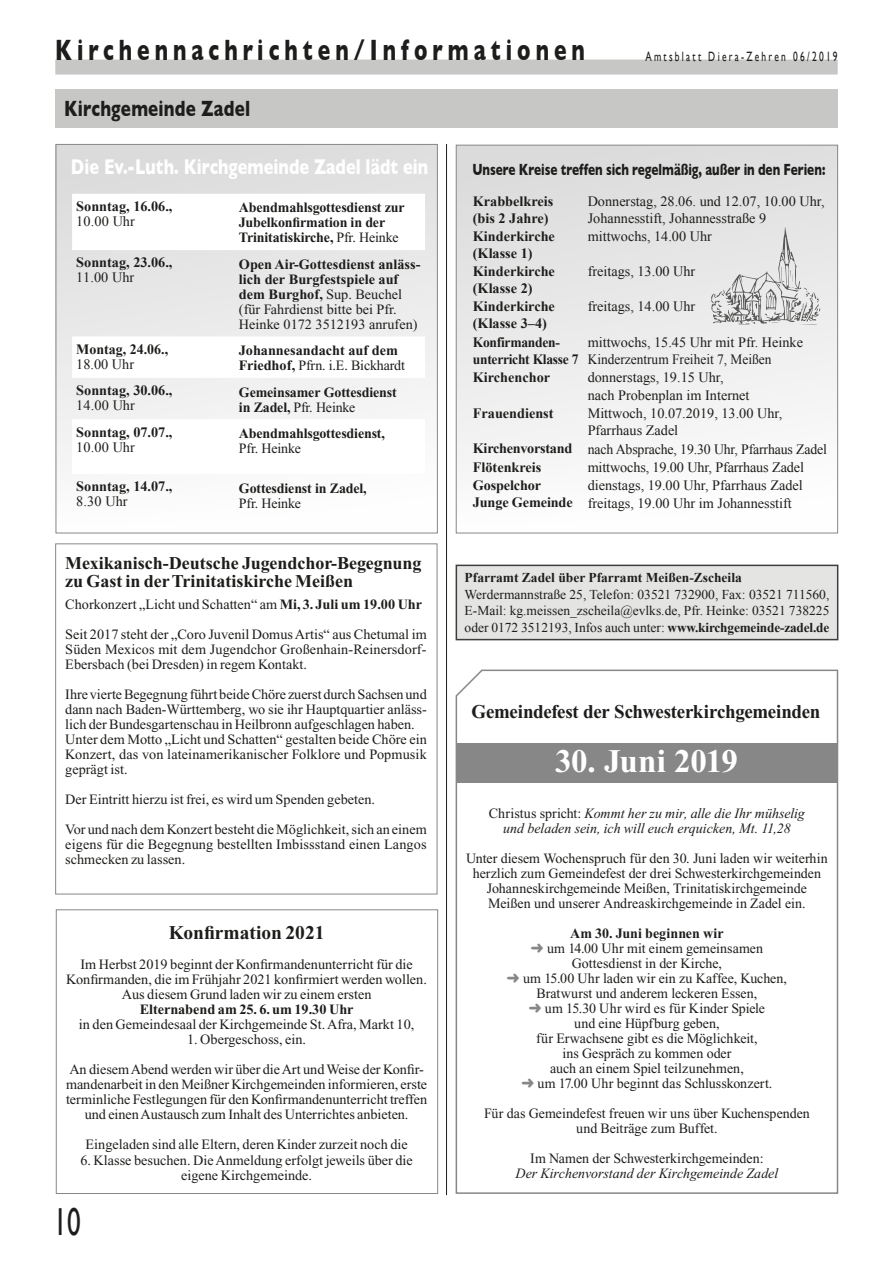
<style>
.page{position:relative;width:893px;height:1263px;background:#fff}
.page>*{position:absolute;margin:0;border:0;box-sizing:border-box;transform-origin:0 0}
.t1{font:39px "Gill Sans";color:#1d1d1b;scale:.7 1}
.t2{font:700 33px "Times New Roman";letter-spacing:-.005em;color:#fff}
.t3{font:700 30px "Gill Sans";letter-spacing:.24em;color:#1d1d1b;scale:.7 1}
.t4{font:700 22.5px "Gill Sans";letter-spacing:.015em;color:#1d1d1b;scale:.75 1}
.t5{font:700 21.75px "Gill Sans";letter-spacing:.005em;color:#fff;scale:.75 1}
.t6{font:700 19.5px "Times New Roman";letter-spacing:-.015em;color:#1d1d1b}
.t7{font:700 18px/18px "Times New Roman";color:#1d1d1b}
.t8{font:700 16.5px "Gill Sans";letter-spacing:-.005em;color:#1d1d1b;scale:.72 1}
.t9{font:14.25px/15px "Times New Roman";color:#1d1d1b;text-align:center}
.t10{font:14.25px/17.2px "Times New Roman";color:#1d1d1b}
.t11{font:700 14.25px/15px "Times New Roman";letter-spacing:-.01em;color:#1d1d1b}
.t12{font:700 14.25px/17.2px "Times New Roman";color:#1d1d1b}
.t13{font:italic 14.25px/15px "Times New Roman";letter-spacing:-.005em;color:#1d1d1b;text-align:center}
.t14{font:700 14.25px/17.2px "Times New Roman";letter-spacing:-.02em;color:#1d1d1b;scale:.95 1}
.t15{font:13.5px/16.5px "Times New Roman";color:#1d1d1b;text-align:justify}
.t16{font:700 13.5px "Times New Roman";color:#1d1d1b}
.t17{font:13.5px "Gill Sans";letter-spacing:.24em;color:#1d1d1b;scale:.7 1}
.s1{font-weight:400}
.s2{font-weight:700}
.s3{font-style:normal}
.s4{color:#878787}
</style>
<div class="page">
<div style="left:55px;top:60px;width:783px;height:15px;background:#c7c7c6"></div>
<div style="left:56px;top:144px;width:381px;height:389px;background:linear-gradient(to bottom,#dbdbdb,#fefefd)"></div>
<div style="left:56px;top:144px;width:382px;height:389px;border:1px solid #878787"></div>
<div style="left:56px;top:909px;width:382px;height:285px;border:1px solid #878787"></div>
<div style="left:456px;top:145px;width:382px;height:388px;background:linear-gradient(to bottom,#dbdbdb,#fefefe)"></div>
<div style="left:456px;top:145px;width:382px;height:388px;border:1px solid #878787"></div>
<svg style="left:72px;top:194px;width:353px;height:280px"></svg>
<hr style="left:446px;top:144px;width:1px;height:1051px;background:#1d1d1b">
<div style="left:56px;top:89px;width:782px;height:39px;background:#c7c7c6"></div>
<div style="left:456px;top:565px;width:382px;height:75px;background:#e4e4e3;border:2px solid #3d3d3c"></div>
<svg style="left:711px;top:227px;width:110px;height:98px;background:#d5d5d4"></svg>
<svg style="left:455px;top:669px;width:384px;height:525px"></svg>
<div style="left:456px;top:743px;width:382px;height:39px;background:#878787"></div>
<div style="left:55px;top:543px;width:382px;height:351px;border:1px solid #878787"></div>
<h3 class="t3" style="left:55px;top:26px;width:758px">Kirchennachrichten/Informationen</h3>
<h3 class="t4" style="left:64px;top:91px;width:250px">Kirchgemeinde Zadel</h3>
<p class="t17" style="left:645px;top:49px;width:276px">Amtsblatt Diera-Zehren 06/2019</p>
<h3 class="t5" style="left:71px;top:149px;width:478px">Die Ev.-Luth. Kirchgemeinde Zadel lädt ein</h3>
<p class="t12" style="left:76px;top:197px;width:98px">Sonntag, 16.06.,</p>
<p class="t10" style="left:76px;top:212px;width:60px">10.00 Uhr</p>
<p class="t11" style="left:239px;top:200px;width:167px">Abendmahlsgottesdienst zur<br>Jubelkonfirmation in der<br>Trinitatiskirche, <span class="s1">Pfr. Heinke</span></p>
<p class="t12" style="left:76px;top:254px;width:98px">Sonntag, 23.06.,</p>
<p class="t10" style="left:76px;top:269px;width:59px">11.00 Uhr</p>
<p class="t11" style="left:239px;top:257px;width:183px">Open Air-Gottesdienst anläss&shy;lich der Burgfestspiele auf dem Burghof, <span class="s1">Sup. Beuchel (für Fahrdienst bitte bei Pfr.<br>Heinke 0172 3512193 anrufen)</span></p>
<p class="t12" style="left:76px;top:340px;width:93px">Montag, 24.06.,</p>
<p class="t10" style="left:76px;top:355px;width:59px">18.00 Uhr</p>
<p class="t11" style="left:239px;top:343px;width:168px">Johannesandacht auf dem<br>Friedhof, <span class="s1">Pfrn. i.E. Bickhardt</span></p>
<p class="t12" style="left:76px;top:381px;width:98px">Sonntag, 30.06.,</p>
<p class="t10" style="left:76px;top:396px;width:60px">14.00 Uhr</p>
<p class="t11" style="left:239px;top:384px;width:159px">Gemeinsamer Gottesdienst in Zadel, <span class="s1">Pfr. Heinke</span></p>
<p class="t12" style="left:76px;top:423px;width:98px">Sonntag, 07.07.,</p>
<p class="t10" style="left:76px;top:438px;width:60px">10.00 Uhr</p>
<p class="t11" style="left:239px;top:426px;width:148px">Abendmahlsgottesdienst,</p>
<p class="t9" style="left:239px;top:441px;width:64px">Pfr. Heinke</p>
<p class="t12" style="left:76px;top:478px;width:98px">Sonntag, 14.07.,</p>
<p class="t10" style="left:76px;top:493px;width:53px">8.30 Uhr</p>
<p class="t11" style="left:239px;top:481px;width:129px">Gottesdienst in Zadel,</p>
<p class="t9" style="left:239px;top:496px;width:64px">Pfr. Heinke</p>
<p class="t7" style="left:65px;top:554px;width:358px">Mexikanisch-Deutsche Jugendchor-Begegnung zu Gast in der Trinitatiskirche Meißen</p>
<p class="t9" style="left:65px;top:590px;width:363px;line-height:30px;text-align:left">Chorkonzert „Licht und Schatten“ am <span class="s2">Mi, 3. Juli um 19.00 Uhr<br></span>Seit 2017 steht der „Coro Juvenil Domus Artis“ aus Chetumal im</p>
<p class="t9" style="left:65px;top:642px;width:363px;text-align:left">Süden Mexicos mit dem Jugendchor Großenhain-Reinersdorf-<br>Ebersbach (bei Dresden) in regem Kontakt.</p>
<p class="t9" style="left:65px;top:687px;width:363px;text-align:left">Ihre vierte Begegnung führt beide Chöre zuerst durch Sachsen und dann nach Baden-Württemberg, wo sie ihr Hauptquartier anläss&shy;lich der Bundesgartenschau in Heilbronn aufgeschlagen haben.<br>Unter dem Motto „Licht und Schatten“ gestalten beide Chöre ein Konzert, das von lateinamerikanischer Folklore und Popmusik geprägt ist.</p>
<p class="t9" style="left:65px;top:785px;width:363px;line-height:30px;text-align:left">Der Eintritt hierzu ist frei, es wird um Spenden gebeten.<br>Vor und nach dem Konzert besteht die Möglichkeit, sich an einem</p>
<p class="t9" style="left:65px;top:837px;width:363px;text-align:left">eigens für die Begegnung bestellten Imbissstand einen Langos schmecken zu lassen.</p>
<h3 class="t6" style="left:169px;top:922px;width:157px">Konfirmation 2021</h3>
<p class="t9" style="left:66px;top:957px;width:362px">Im Herbst 2019 beginnt der Konfirmandenunterricht für die<br>Konfirmanden, die im Frühjahr 2021 konfirmiert werden wollen.<br>Aus diesem Grund laden wir zu einem ersten</p>
<p class="t11" style="left:140px;top:1002px;width:215px">Elternabend am 25. 6. um 19.30 Uhr</p>
<p class="t9" style="left:79px;top:1017px;width:337px">in den Gemeindesaal der Kirchgemeinde St. Afra, Markt 10,</p>
<p class="t9" style="left:69px;top:1025px;width:356px;line-height:30px">1. Obergeschoss, ein.<br>An diesem Abend werden wir über die Art und Weise der Konfir-</p>
<p class="t9" style="left:66px;top:1077px;width:363px">mandenarbeit in den Meißner Kirchgemeinden informieren, erste terminliche Festlegungen für den Konfirmandenunterricht treffen und einen Austausch zum Inhalt des Unterrichtes anbieten.</p>
<p class="t9" style="left:86px;top:1137px;width:324px">Eingeladen sind alle Eltern, deren Kinder zurzeit noch die</p>
<p class="t9" style="left:80px;top:1152px;width:334px">6. Klasse besuchen. Die Anmeldung erfolgt jeweils über die eigene Kirchgemeinde.</p>
<h1 class="t1" style="left:53px;top:1198px;width:41px">10</h1>
<p class="t8" style="left:472px;top:156px;width:492px">Unsere Kreise treffen sich regelmäßig, außer in den Ferien:</p>
<p class="t12" style="left:473px;top:192px;width:82px">Krabbelkreis (bis 2 Jahre)</p>
<p class="t10" style="left:588px;top:192px;width:238px">Donnerstag, 28.06. und 12.07, 10.00 Uhr,<br>Johannesstift, Johannesstraße 9</p>
<p class="t12" style="left:473px;top:227px;width:84px">Kinderkirche (Klasse 1)<br>Kinderkirche (Klasse 2)</p>
<p class="t10" style="left:588px;top:228px;width:126px">mittwochs, 14.00 Uhr</p>
<p class="t10" style="left:588px;top:262px;width:109px">freitags, 13.00 Uhr</p>
<p class="t12" style="left:473px;top:297px;width:84px">Kinderkirche (Klasse 3–4)</p>
<p class="t10" style="left:588px;top:298px;width:109px">freitags, 14.00 Uhr</p>
<p class="t14" style="left:473px;top:333px;width:113px">Konfirmanden&shy;unterricht Klasse 7</p>
<p class="t10" style="left:588px;top:333px;width:217px">mittwochs, 15.45 Uhr mit Pfr. Heinke<br>Kinderzentrum Freiheit 7, Meißen</p>
<p class="t12" style="left:473px;top:368px;width:79px">Kirchenchor</p>
<p class="t10" style="left:588px;top:369px;width:163px">donnerstags, 19.15 Uhr, nach Probenplan im Internet</p>
<p class="t12" style="left:473px;top:404px;width:82px">Frauendienst</p>
<p class="t10" style="left:588px;top:404px;width:196px">Mittwoch, 10.07.2019, 13.00 Uhr,</p>
<p class="t10" style="left:588px;top:422px;width:92px">Pfarrhaus Zadel</p>
<p class="t10" style="left:473px;top:440px;width:356px"><span class="s2">Kirchenvorstand</span> nach Absprache, 19.30 Uhr, Pfarrhaus Zadel</p>
<p class="t12" style="left:473px;top:458px;width:70px">Flötenkreis</p>
<p class="t10" style="left:588px;top:458px;width:218px">mittwochs, 19.00 Uhr, Pfarrhaus Zadel</p>
<p class="t12" style="left:473px;top:476px;width:101px">Gospelchor<br>Junge Gemeinde</p>
<p class="t10" style="left:588px;top:477px;width:217px">dienstags, 19.00 Uhr, Pfarrhaus Zadel freitags, 19.00 Uhr im Johannesstift</p>
<p class="t16" style="left:465px;top:568px;width:279px">Pfarramt Zadel über Pfarramt Meißen-Zscheila</p>
<p class="t15" style="left:465px;top:586px;width:366px">Werdermannstraße 25, Telefon: 03521 732900, Fax: 03521 711560, E-Mail: kg.meissen_zscheila@evlks.de, Pfr. Heinke: 03521 738225 oder 0172 3512193, Infos auch unter: <span class="s2">www.kirchgemeinde-zadel.de</span></p>
<h3 class="t6" style="left:471px;top:700px;width:350px">Gemeindefest der Schwesterkirchgemeinden</h3>
<h2 class="t2" style="left:555px;top:743px;width:184px">30. Juni 2019</h2>
<p class="t13" style="left:489px;top:806px;width:317px"><span class="s3">Christus spricht:</span> Kommt her zu mir, alle die Ihr mühselig und beladen sein, ich will euch erquicken, Mt. 11,28</p>
<p class="t9" style="left:466px;top:851px;width:363px">Unter diesem Wochenspruch für den 30. Juni laden wir weiterhin herzlich zum Gemeindefest der drei Schwesterkirchgemeinden Johanneskirchgemeinde Meißen, Trinitatiskirchgemeinde Meißen und unserer Andreaskirchgemeinde in Zadel ein.</p>
<p class="t9" style="left:507px;top:926px;width:282px"><span class="s2">Am 30. Juni beginnen wir<br></span><span class="s4">➜</span> um 14.00 Uhr mit einem gemeinsamen Gottesdienst in der Kirche,<br><span class="s4">➜</span> um 15.00 Uhr laden wir ein zu Kaffee, Kuchen, Bratwurst und anderem leckeren Essen,<br><span class="s4">➜</span> um 15.30 Uhr wird es für Kinder Spiele<br>und eine Hüpfburg geben,<br>für Erwachsene gibt es die Möglichkeit,<br>ins Gespräch zu kommen oder<br>auch an einem Spiel teilzunehmen,<br><span class="s4">➜</span> um 17.00 Uhr beginnt das Schlusskonzert.</p>
<p class="t9" style="left:484px;top:1106px;width:327px">Für das Gemeindefest freuen wir uns über Kuchenspenden und Beiträge zum Buffet.</p>
<p class="t9" style="left:530px;top:1151px;width:235px">Im Namen der Schwesterkirchgemeinden:</p>
<p class="t13" style="left:516px;top:1166px;width:264px">Der Kirchenvorstand der Kirchgemeinde Zadel</p>
</div>
